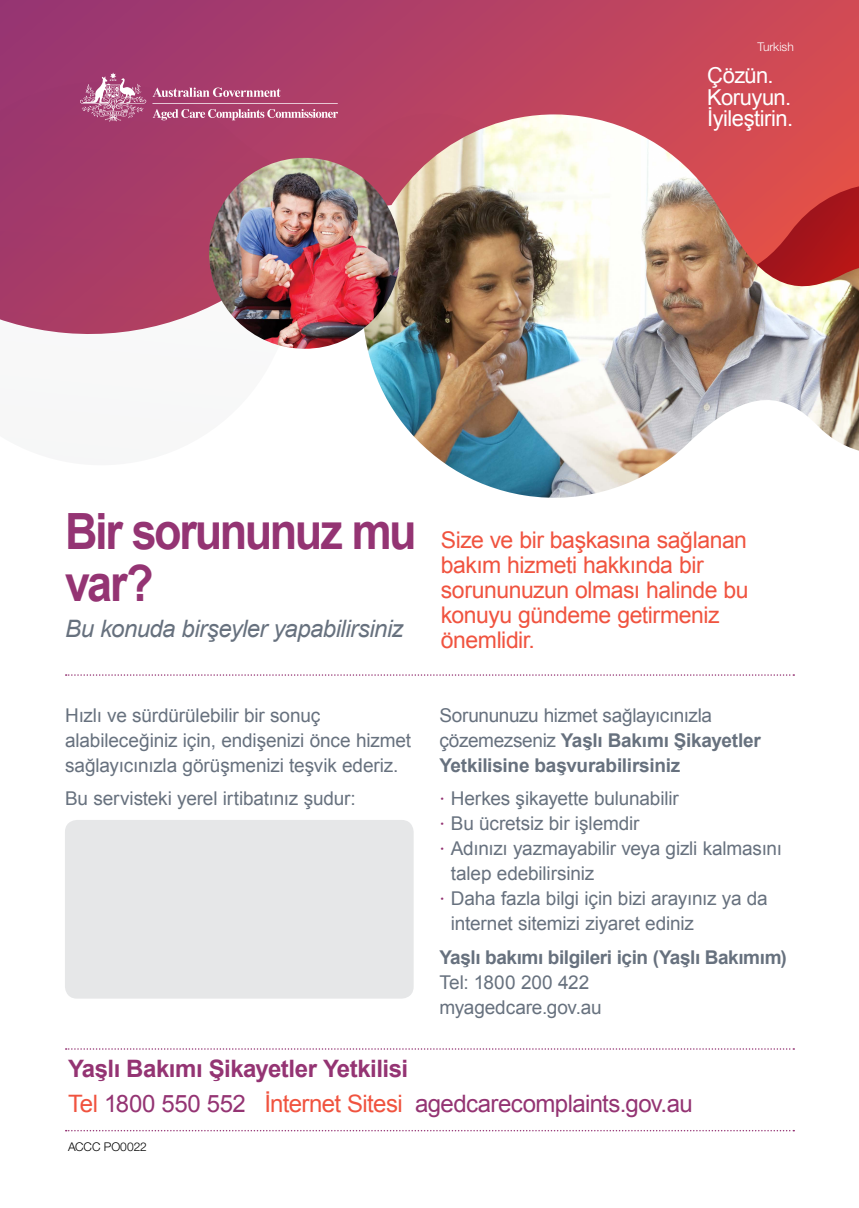
<style>
.page{position:relative;width:859px;height:1208px;background:#fff}
.page>*{position:absolute;margin:0;border:0;box-sizing:border-box;transform-origin:0 0}
.t1{font:700 50px/52px "Arial";letter-spacing:-.055em;color:#943473;scale:.9 1}
.t2{font:24px/35px "Arial";letter-spacing:-.025em;color:#943473}
.t3{font:italic 24px "Arial";letter-spacing:-.02em;color:#67717e}
.t4{font:23px/25px "Arial";letter-spacing:-.02em;color:#f0533f}
.t5{font:21.9px/21.9px "Arial";letter-spacing:-.025em;color:#fff}
.t6{font:19px/25px "Arial";letter-spacing:-.01em;color:#67717e}
.t7{font:700 19px/25px "Arial";letter-spacing:-.015em;color:#67717e}
.t8{font:300 12px "Helvetica Neue LT Std";letter-spacing:-.005em;color:#000}
.t9{font:300 12px "Helvetica Neue LT Std";color:#fff}
.s1{font-weight:400}
.s2{font-family:"Helvetica Neue LT Std";font-weight:300;font-size:20px;color:#943473}
.s3{font-weight:700}
.s4{color:#f0533f}
</style>
<div class="page">
<svg style="left:0;top:0;width:859px;height:349px;background:#b4476b"></svg>
<img style="left:80px;top:70px;width:258px;height:55px">
<svg style="left:66px;top:1048px;width:728px;height:1px"></svg>
<svg style="left:66px;top:1130px;width:728px;height:1px"></svg>
<img style="left:348px;top:114px;width:511px;height:384px">
<div style="left:65px;top:820px;width:349px;height:178px;background:#e6e7e8;border-radius:12px"></div>
<svg style="left:66px;top:674px;width:728px;height:2px"></svg>
<img style="left:209px;top:158px;width:191px;height:191px;border-radius:95px">
<p class="t9" style="left:757px;top:39px;width:38px">Turkish</p>
<p class="t5" style="left:707px;top:64px;width:87px">Çözün.<br>Koruyun.<br>İyileştirin.</p>
<h1 class="t1" style="left:65px;top:506px;width:392px">Bir sorununuz mu var?</h1>
<p class="t3" style="left:65px;top:613px;width:340px">Bu konuda birşeyler yapabilirsiniz</p>
<p class="t6" style="left:65px;top:702px;width:347px">Hızlı ve sürdürülebilir bir sonuç alabileceğiniz için, endişenizi önce hizmet sağlayıcınızla görüşmenizi teşvik ederiz.</p>
<p class="t6" style="left:65px;top:786px;width:292px">Bu servisteki yerel irtibatınız şudur:</p>
<p class="t4" style="left:441px;top:528px;width:309px">Size ve bir başkasına sağlanan bakım hizmeti hakkında bir sorununuzun olması halinde bu konuyu gündeme getirmeniz önemlidir.</p>
<p class="t7" style="left:439px;top:703px;width:323px"><span class="s1">Sorununuzu hizmet sağlayıcınızla çözemezseniz</span> Yaşlı Bakımı Şikayetler<br>Yetkilisine başvurabilirsiniz</p>
<p class="t6" style="left:439px;top:786px;width:241px"><span class="s2">·</span> Herkes şikayette bulunabilir</p>
<p class="t6" style="left:439px;top:811px;width:202px"><span class="s2">·</span> Bu ücretsiz bir işlemdir</p>
<p class="t6" style="left:439px;top:836px;width:344px"><span class="s2">·</span> Adınızı yazmayabilir veya gizli kalmasını</p>
<p class="t6" style="left:451px;top:861px;width:145px">talep edebilirsiniz</p>
<p class="t6" style="left:439px;top:886px;width:330px"><span class="s2">·</span> Daha fazla bilgi için bizi arayınız ya da</p>
<p class="t6" style="left:451px;top:911px;width:245px">internet sitemizi ziyaret ediniz</p>
<p class="t7" style="left:439px;top:945px;width:349px">Yaşlı bakımı bilgileri için (Yaşlı Bakımım)</p>
<p class="t6" style="left:439px;top:969px;width:164px">Tel: 1800 200 422 myagedcare.gov.au</p>
<p class="t2" style="left:68px;top:1051px;width:626px"><span class="s3">Yaşlı Bakımı Şikayetler Yetkilisi<br></span><span class="s4">Tel</span> 1800 550 552 <span class="s4">İnternet Sitesi</span> agedcarecomplaints.gov.au</p>
<p class="t8" style="left:68px;top:1139px;width:80px">ACCC PO0022</p>
</div>
